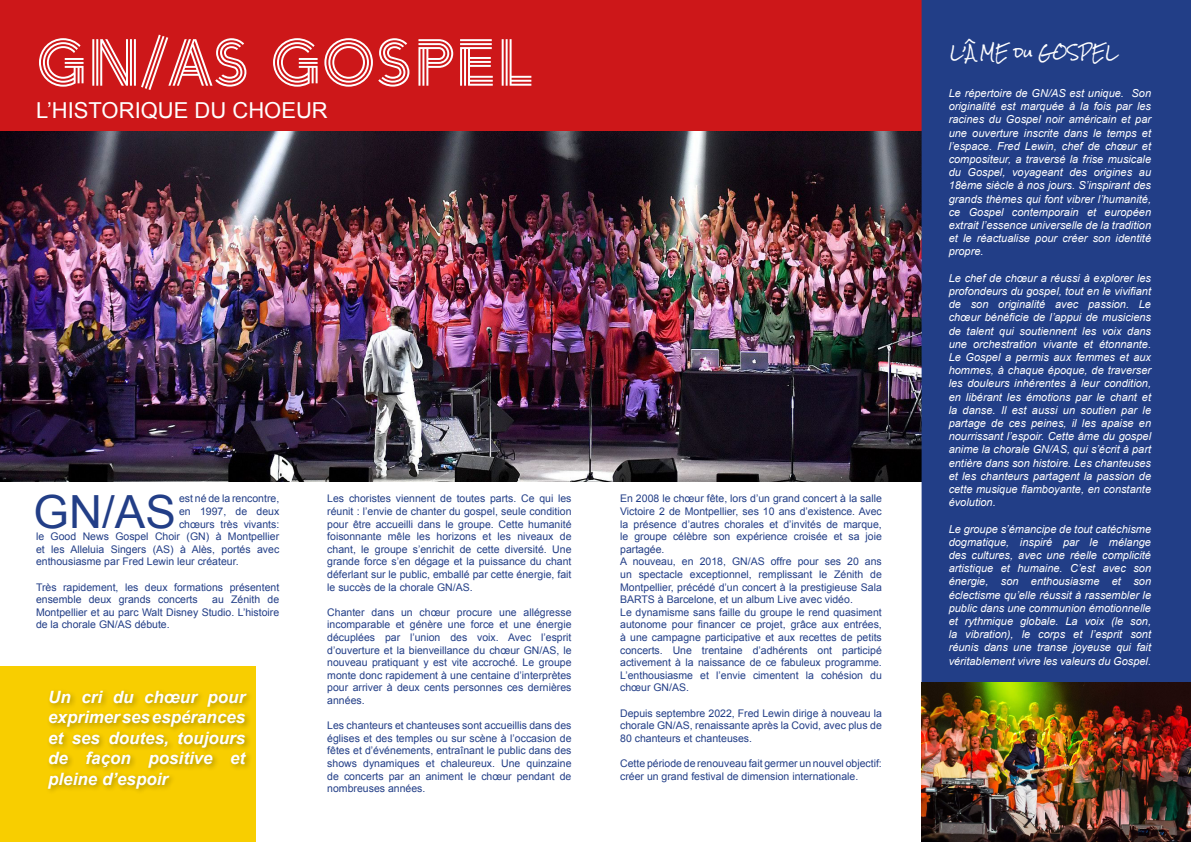
<style>
.page{position:relative;width:1191px;height:842px;background:#fff}
.page>*{position:absolute;margin:0;border:0;box-sizing:border-box;transform-origin:0 0}
.t1{font:66px "Arya Triple";color:#fff}
.t2{font:45.7px "Arial";color:#223e87}
.t3{font:22px "Arial";color:#fff}
.t4{font:italic 700 17px/20.4px "Arial";color:#fff;text-align:justify}
.t5{font:14px "Rock Salt";color:#fff}
.t6{font:italic 11px/13.2px "Arial";color:#fff;text-align:justify}
.t7{font:10.5px/12.6px "Arial";color:#223e87;text-align:justify}
</style>
<div class="page">
<div style="left:0;top:667px;width:255px;height:175px;background:#f8ce00"></div>
<div style="left:0;top:0;width:1191px;height:131px;background:#cd1719"></div>
<img style="left:0;top:132px;width:921px;height:350px">
<div style="left:45px;top:688px;width:209px;height:107px;background:#000;opacity:.3"></div>
<div style="left:921px;top:0;width:270px;height:682px;background:#223e87"></div>
<img style="left:921px;top:682px;width:270px;height:160px">
<h1 class="t1" style="left:36px;top:22px;width:497px">GN/AS GOSPEL</h1>
<h3 class="t5" style="left:950px;top:45px;width:169px">L’ÂME du GOSPEL</h3>
<p class="t6" style="left:948px;top:87px;width:204px">Le répertoire de GN/AS est unique. Son originalité est marquée à la fois par les racines du Gospel noir américain et par une ouverture inscrite dans le temps et l’espace. Fred Lewin, chef de chœur et compositeur, a traversé la frise musicale du Gospel, voyageant des origines au 18ème siècle à nos jours. S’inspirant des grands thèmes qui font vibrer l’humanité, ce Gospel contemporain et européen extrait l’essence universelle de la tradition et le réactualise pour créer son identité propre.</p>
<p class="t6" style="left:948px;top:271px;width:204px">Le chef de chœur a réussi à explorer les profondeurs du gospel, tout en le vivifiant de son originalité avec passion. Le chœur bénéficie de l’appui de musiciens de talent qui soutiennent les voix dans une orchestration vivante et étonnante.<br>Le Gospel a permis aux femmes et aux hommes, à chaque époque, de traverser les douleurs inhérentes à leur condition, en libérant les émotions par le chant et la danse. Il est aussi un soutien par le partage de ces peines, il les apaise en nourrissant l’espoir. Cette âme du gospel anime la chorale GN/AS, qui s’écrit à part entière dans son histoire. Les chanteuses et les chanteurs partagent la passion de cette musique flamboyante, en constante évolution.</p>
<p class="t6" style="left:948px;top:522px;width:204px">Le groupe s’émancipe de tout catéchisme dogmatique, inspiré par le mélange des cultures, avec une réelle complicité artistique et humaine. C’est avec son énergie, son enthousiasme et son éclectisme qu’elle réussit à rassembler le public dans une communion émotionnelle et rythmique globale. La voix (le son, la vibration), le corps et l’esprit sont réunis dans une transe joyeuse qui fait véritablement vivre les valeurs du Gospel.</p>
<h3 class="t3" style="left:36px;top:96px;width:293px">L’HISTORIQUE DU CHOEUR</h3>
<h2 class="t2" style="left:34px;top:482px;width:144px">GN/AS</h2>
<p class="t7" style="left:179px;top:492px;width:102px">est né de la rencontre,</p>
<p class="t7" style="left:327px;top:492px;width:246px">Les choristes viennent de toutes parts. Ce qui les réunit : l’envie de chanter du gospel, seule condition pour être accueilli dans le groupe. Cette humanité foisonnante mêle les horizons et les niveaux de chant, le groupe s’enrichit de cette diversité. Une grande force s’en dégage et la puissance du chant déferlant sur le public, emballé par cette énergie, fait le succès de la chorale GN/AS.</p>
<p class="t7" style="left:327px;top:606px;width:246px">Chanter dans un chœur procure une allégresse incomparable et génère une force et une énergie décuplées par l’union des voix. Avec l’esprit d’ouverture et la bienveillance du chœur GN/AS, le nouveau pratiquant y est vite accroché. Le groupe monte donc rapidement à une centaine d’interprètes pour arriver à deux cents personnes ces dernières années.</p>
<p class="t7" style="left:327px;top:719px;width:246px">Les chanteurs et chanteuses sont accueillis dans des églises et des temples ou sur scène à l’occasion de fêtes et d’événements, entraînant le public dans des shows dynamiques et chaleureux. Une quinzaine de concerts par an animent le chœur pendant de nombreuses années.</p>
<p class="t7" style="left:620px;top:492px;width:263px;text-align:left">En 2008 le chœur fête, lors d’un grand concert à la salle Victoire 2 de Montpellier, ses 10 ans d’existence. Avec la présence d’autres chorales et d’invités de marque, le groupe célèbre son expérience croisée et sa joie partagée.<br>A nouveau, en 2018, GN/AS offre pour ses 20 ans un spectacle exceptionnel, remplissant le Zénith de Montpellier, précédé d’un concert à la prestigieuse Sala BARTS à Barcelone, et un album Live avec vidéo.<br>Le dynamisme sans faille du groupe le rend quasiment autonome pour financer ce projet, grâce aux entrées, à une campagne participative et aux recettes de petits concerts. Une trentaine d’adhérents ont participé activement à la naissance de ce fabuleux programme.<br>L’enthousiasme et l’envie cimentent la cohésion du chœur GN/AS.</p>
<p class="t7" style="left:620px;top:707px;width:263px">Depuis septembre 2022, Fred Lewin dirige à nouveau la chorale GN/AS, renaissante après la Covid, avec plus de 80 chanteurs et chanteuses.</p>
<p class="t7" style="left:620px;top:757px;width:263px">Cette période de renouveau fait germer un nouvel objectif: créer un grand festival de dimension internationale.</p>
<p class="t7" style="left:179px;top:505px;width:102px">en 1997, de deux</p>
<p class="t7" style="left:179px;top:518px;width:102px">chœurs très vivants:</p>
<p class="t7" style="left:36px;top:530px;width:245px">le Good News Gospel Choir (GN) à Montpellier</p>
<p class="t7" style="left:36px;top:543px;width:245px">et les Alleluia Singers (AS) à Alès, portés avec</p>
<p class="t7" style="left:36px;top:555px;width:204px">enthousiasme par Fred Lewin leur créateur.</p>
<p class="t7" style="left:36px;top:581px;width:245px">Très rapidement, les deux formations présentent ensemble deux grands concerts</p>
<p class="t7" style="left:36px;top:593px;width:245px;text-indent:176px">au Zénith de Montpellier et au parc Walt Disney Studio. L’histoire de la chorale GN/AS débute.</p>
<h3 class="t4" style="left:48px;top:687px;width:199px">Un cri du chœur pour exprimer ses espérances et ses doutes, toujours de façon positive et pleine d’espoir</h3>
</div>
